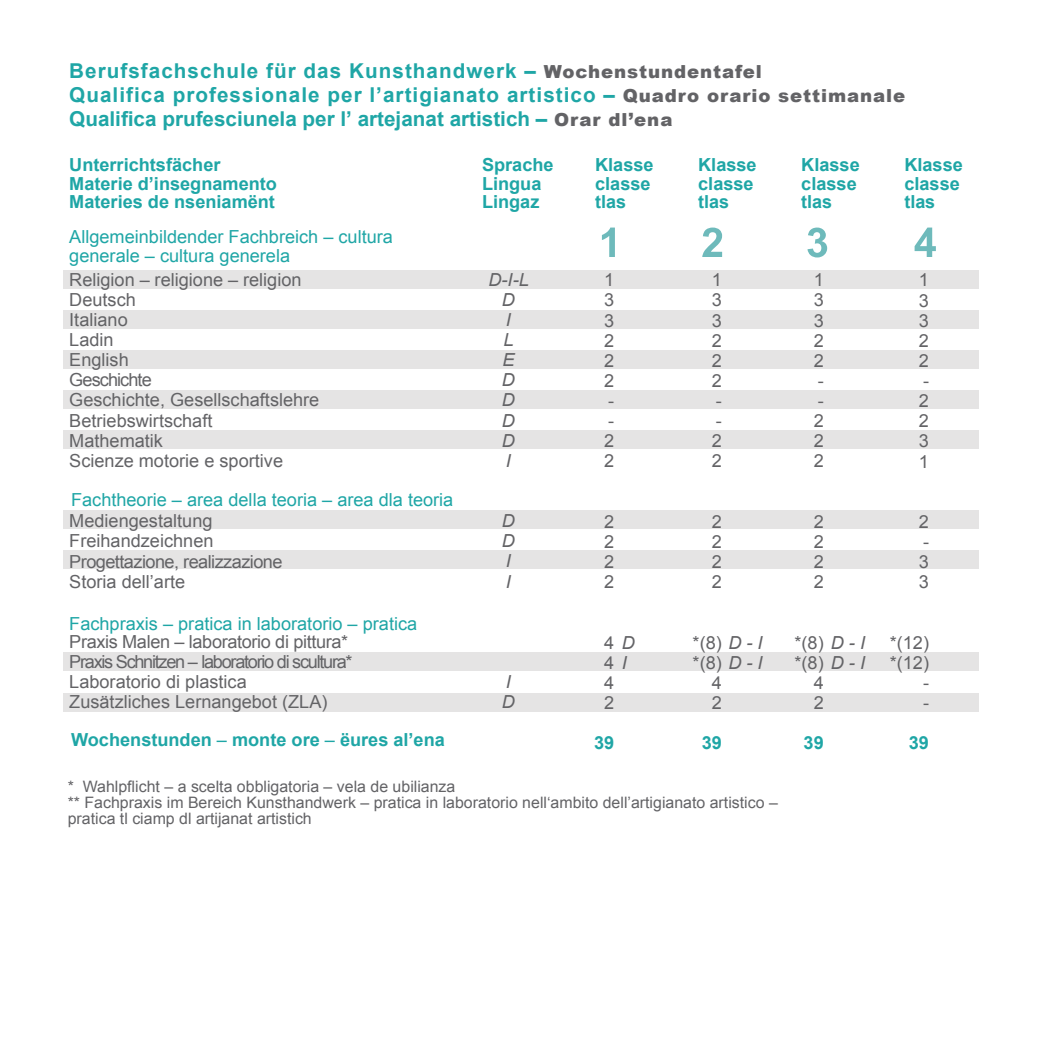
<style>
.page{position:relative;width:1042px;height:1042px;background:#fff}
.page>*{position:absolute;margin:0;border:0;box-sizing:border-box;transform-origin:0 0}
.t1{font:700 20.47px/24px "Arial";letter-spacing:.05em;color:#1fa6a6}
.t2{font:18.03px/20.1px "Arial";color:#636366;text-align:justify}
.t3{font:700 18.03px/18.7px "Arial";color:#1fa6a6}
.t4{font:18.03px/18.7px "Arial";color:#1fa6a6}
.t5{font:18.03px/20.1px "Arial";letter-spacing:-.02em;color:#636366}
.t6{font:italic 18.03px/20.1px "Arial";color:#636366}
.t7{font:15.75px/15.8px "Arial";color:#636366}
.s1{font-weight:900;font-size:18.03px;color:#636366}
.s2{font-weight:400}
.s3{font-style:italic}
</style>
<div class="page">
<svg style="left:602px;top:227px;width:13px;height:30px"></svg>
<svg style="left:702px;top:227px;width:20px;height:30px"></svg>
<svg style="left:807px;top:227px;width:20px;height:30px"></svg>
<svg style="left:914px;top:227px;width:22px;height:30px"></svg>
<div style="left:64px;top:270px;width:915px;height:18px;background:#e5e4e4"></div>
<div style="left:64px;top:510px;width:915px;height:19px;background:#e5e4e4"></div>
<div style="left:64px;top:653px;width:915px;height:18px;background:#e5e4e4"></div>
<div style="left:64px;top:310px;width:915px;height:18px;background:#e5e4e4"></div>
<div style="left:64px;top:550px;width:915px;height:19px;background:#e5e4e4"></div>
<div style="left:64px;top:693px;width:915px;height:18px;background:#e5e4e4"></div>
<div style="left:64px;top:350px;width:915px;height:19px;background:#e5e4e4"></div>
<div style="left:64px;top:390px;width:915px;height:19px;background:#e5e4e4"></div>
<div style="left:64px;top:431px;width:915px;height:18px;background:#e5e4e4"></div>
<p class="t1" style="left:69px;top:59px;width:837px">Berufsfachschule für das Kunsthandwerk – <span class="s1">Wochenstundentafel<br></span>Qualifica professionale per l’artigianato artistico – <span class="s1">Quadro orario settimanale<br></span>Qualifica prufesciunela per l’ artejanat artistich – <span class="s1">Orar dl’ena</span></p>
<p class="t3" style="left:595px;top:156px;width:60px">Klasse classe tlas</p>
<p class="t3" style="left:698px;top:156px;width:60px">Klasse classe tlas</p>
<p class="t3" style="left:801px;top:156px;width:60px">Klasse classe tlas</p>
<p class="t3" style="left:904px;top:156px;width:60px">Klasse classe tlas</p>
<p class="t3" style="left:69px;top:156px;width:209px">Unterrichtsfächer<br>Materie d’insegnamento<br>Materies de nseniamënt</p>
<p class="t3" style="left:482px;top:156px;width:73px">Sprache<br>Lingua<br>Lingaz</p>
<p class="t4" style="left:69px;top:227px;width:325px">Allgemeinbildender Fachbreich – cultura generale – cultura generela</p>
<p class="t2" style="left:69px;top:269px;width:252px;text-align:left">Religion – religione – religion<br>Deutsch<br>Italiano<br>Ladin<br>English<br>Geschichte<br>Geschichte, Gesellschaftslehre<br>Betriebswirtschaft<br>Mathematik<br>Scienze motorie e sportive</p>
<p class="t4" style="left:71px;top:490px;width:384px">Fachtheorie – area della teoria – area dla teoria</p>
<p class="t2" style="left:69px;top:511px;width:215px;text-align:left">Mediengestaltung<br>Freihandzeichnen<br>Progettazione, realizzazione<br>Storia dell’arte</p>
<p class="t4" style="left:69px;top:614px;width:349px">Fachpraxis – pratica in laboratorio – pratica</p>
<p class="t5" style="left:69px;top:632px;width:285px">Praxis Malen – laboratorio di pittura* Praxis Schnitzen – laboratorio di scultura* Laboratorio di plastica<br>Zusätzliches Lernangebot (ZLA)</p>
<p class="t3" style="left:71px;top:731px;width:375px">Wochenstunden <span class="s2">–</span> monte ore <span class="s2">–</span> ëures al’ena</p>
<p class="t6" style="left:488px;top:269px;width:42px;text-align:center">D-I-L<br>D<br>I<br>L<br>E<br>D<br>D<br>D<br>D<br>I</p>
<p class="t6" style="left:502px;top:511px;width:15px">D<br>D<br>I<br>I</p>
<p class="t6" style="left:502px;top:672px;width:15px">I<br>D</p>
<p class="t2" style="left:604px;top:270px;width:12px">1<br>3<br>3<br>2<br>2<br>2 - - 2<br>2</p>
<p class="t2" style="left:604px;top:511px;width:12px">2<br>2<br>2<br>2</p>
<p class="t2" style="left:604px;top:632px;width:32px;text-align:left">4 <span class="s3">D<br></span>4 <span class="s3">I<br></span>4<br>2</p>
<p class="t3" style="left:594px;top:734px;width:22px">39</p>
<p class="t2" style="left:712px;top:270px;width:12px">1<br>3<br>3<br>2<br>2<br>2 - - 2<br>2</p>
<p class="t2" style="left:712px;top:512px;width:12px">2<br>2<br>2<br>2</p>
<p class="t2" style="left:692px;top:632px;width:71px">*(8) <span class="s3">D - I</span></p>
<p class="t2" style="left:692px;top:652px;width:71px">*(8) <span class="s3">D - I</span></p>
<p class="t2" style="left:712px;top:673px;width:12px">4</p>
<p class="t2" style="left:712px;top:693px;width:12px">2</p>
<p class="t3" style="left:702px;top:734px;width:22px">39</p>
<p class="t7" style="left:68px;top:779px;width:711px">* Wahlpflicht – a scelta obbligatoria – vela de ubilianza<br>** Fachpraxis im Bereich Kunsthandwerk – pratica in laboratorio nell‘ambito dell’artigianato artistico – pratica tl ciamp dl artijanat artistich</p>
<p class="t2" style="left:813px;top:270px;width:12px">1<br>3<br>3<br>2<br>2 - - 2<br>2<br>2</p>
<p class="t2" style="left:813px;top:511px;width:12px">2<br>2<br>2<br>2</p>
<p class="t2" style="left:794px;top:632px;width:72px">*(8) <span class="s3">D - I</span></p>
<p class="t2" style="left:794px;top:652px;width:72px">*(8) <span class="s3">D - I</span></p>
<p class="t2" style="left:813px;top:672px;width:12px">4</p>
<p class="t2" style="left:813px;top:693px;width:12px">2</p>
<p class="t3" style="left:803px;top:734px;width:22px">39</p>
<p class="t2" style="left:919px;top:270px;width:12px">1<br>3<br>3<br>2<br>2 - 2<br>2<br>3<br>1</p>
<p class="t2" style="left:919px;top:512px;width:12px">2 - 3<br>3</p>
<p class="t2" style="left:889px;top:632px;width:41px;text-align:right">*(12) *(12) -<br>-</p>
<p class="t3" style="left:909px;top:734px;width:22px">39</p>
</div>
